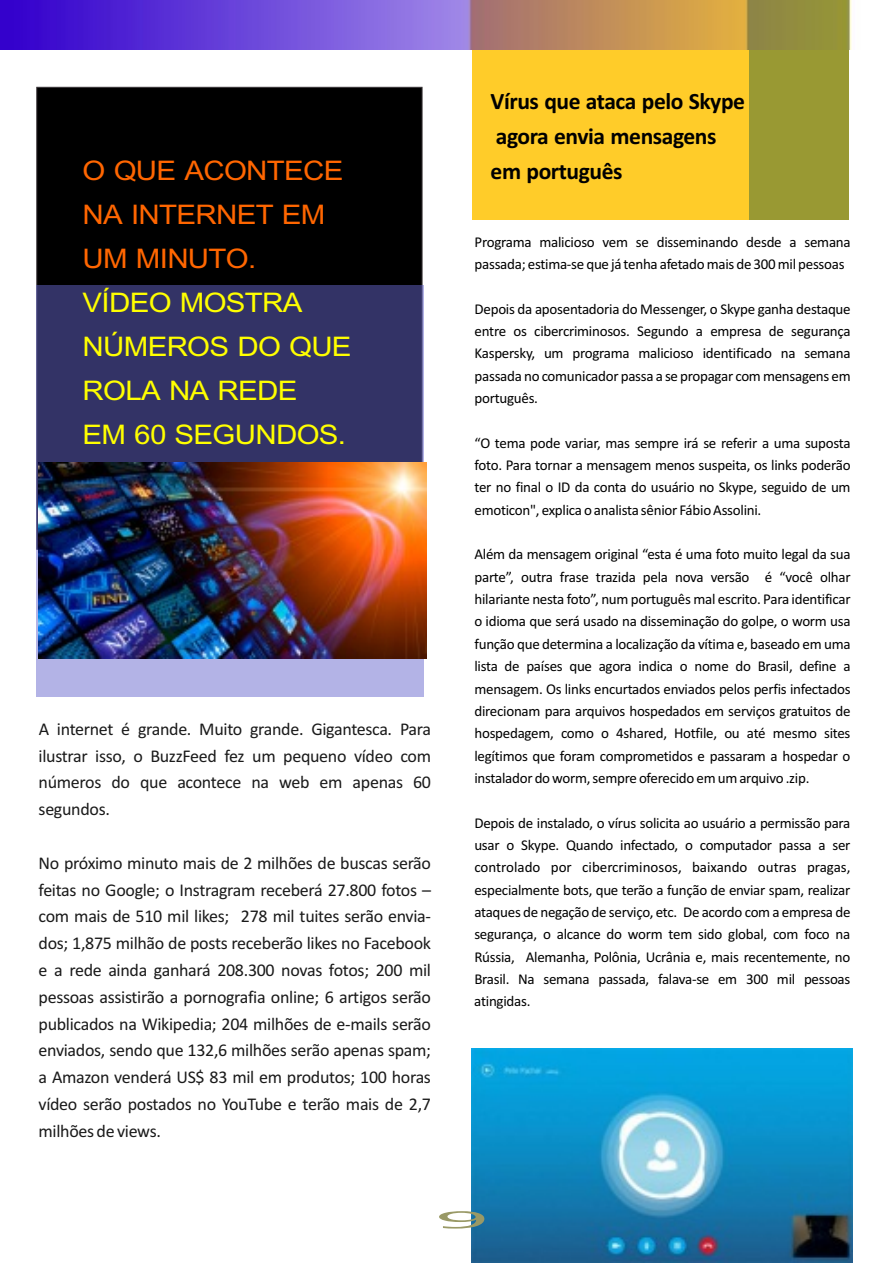
<style>
.page{position:relative;width:893px;height:1263px;background:#fff}
.page>*{position:absolute;margin:0;border:0;box-sizing:border-box;transform-origin:0 0}
.t1{font:27px/44.1px "Arial Unicode MS";letter-spacing:-.02em;color:#ff0;scale:1.09 1}
.t2{font:27px/44.1px "Arial Unicode MS";letter-spacing:-.02em;color:#f60;scale:1.09 1}
.t3{font:24px "Ebrima";color:#996;scale:4.24 1}
.t4{font:700 23.55px/35.1px "Calibri";letter-spacing:-.02em;color:#000}
.t5{font:18px/26.8px "Calibri";letter-spacing:-.02em;color:#1a1a1a;text-align:justify}
.t6{font:15px/22.4px "Calibri";letter-spacing:-.02em;color:#000;text-align:justify}
</style>
<div class="page">
<div style="left:472px;top:1px;width:376px;height:219px;background:#ffcc29"></div>
<div style="left:749px;top:1px;width:99px;height:219px;background:#993"></div>
<div style="left:36px;top:87px;width:386px;height:463px;background:#000"></div>
<div style="left:37px;top:286px;width:387px;height:411px;background:#b3b3e6"></div>
<div style="left:37px;top:286px;width:385px;height:264px;background:#336"></div>
<img style="left:471px;top:1048px;width:382px;height:214px">
<img style="left:39px;top:462px;width:387px;height:196px">
<img style="left:0;top:0;width:852px;height:49px">
<h1 class="t2" style="left:83px;top:151px;width:241px">O QUE ACONTECE<br>NA INTERNET EM<br>UM MINUTO.</h1>
<h1 class="t1" style="left:83px;top:283px;width:248px">VÍDEO MOSTRA<br>NÚMEROS DO QUE<br>ROLA NA REDE<br>EM 60 SEGUNDOS.</h1>
<p class="t5" style="left:39px;top:717px;width:394px">A internet é grande. Muito grande. Gigantesca. Para ilustrar isso, o BuzzFeed fez um pequeno vídeo com números do que acontece na web em apenas 60 segundos.</p>
<p class="t5" style="left:39px;top:851px;width:394px">No próximo minuto mais de 2 milhões de buscas serão feitas no Google; o Instragram receberá 27.800 fotos – com mais de 510 mil likes; 278 mil tuites serão envia&shy;dos; 1,875 milhão de posts receberão likes no Facebook e a rede ainda ganhará 208.300 novas fotos; 200 mil pessoas assistirão a pornografia online; 6 artigos serão publicados na Wikipedia; 204 milhões de e-mails serão enviados, sendo que 132,6 milhões serão apenas spam; a Amazon venderá US$ 83 mil em produtos; 100 horas vídeo serão postados no YouTube e terão mais de 2,7 milhões de views.</p>
<h3 class="t4" style="left:491px;top:85px;width:256px">Vírus que ataca pelo Skype agora envia mensagens em português</h3>
<p class="t6" style="left:475px;top:232px;width:378px">Programa malicioso vem se disseminando desde a semana passada; estima-se que já tenha afetado mais de 300 mil pessoas</p>
<p class="t6" style="left:475px;top:299px;width:378px">Depois da aposentadoria do Messenger, o Skype ganha destaque entre os cibercriminosos. Segundo a empresa de segurança Kaspersky, um programa malicioso identificado na semana passada no comunicador passa a se propagar com mensagens em português.</p>
<p class="t6" style="left:474px;top:433px;width:378px">“O tema pode variar, mas sempre irá se referir a uma suposta foto. Para tornar a mensagem menos suspeita, os links poderão ter no final o ID da conta do usuário no Skype, seguido de um emoticon", explica o analista sênior Fábio Assolini.</p>
<p class="t6" style="left:474px;top:544px;width:378px">Além da mensagem original “esta é uma foto muito legal da sua parte”, outra frase trazida pela nova versão é “você olhar hilariante nesta foto”, num português mal escrito. Para identificar o idioma que será usado na disseminação do golpe, o worm usa função que determina a localização da vítima e, baseado em uma lista de países que agora indica o nome do Brasil, define a mensagem. Os links encurtados enviados pelos perfis infectados direcionam para arquivos hospedados em serviços gratuitos de hospedagem, como o 4shared, Hotfile, ou até mesmo sites legítimos que foram comprometidos e passaram a hospedar o instalador do worm, sempre oferecido em um arquivo .zip.</p>
<p class="t6" style="left:474px;top:813px;width:378px">Depois de instalado, o vírus solicita ao usuário a permissão para usar o Skype. Quando infectado, o computador passa a ser controlado por cibercriminosos, baixando outras pragas, especialmente bots, que terão a função de enviar spam, realizar ataques de negação de serviço, etc. De acordo com a empresa de segurança, o alcance do worm tem sido global, com foco na Rússia, Alemanha, Polônia, Ucrânia e, mais recentemente, no Brasil. Na semana passada, falava-se em 300 mil pessoas atingidas.</p>
<h2 class="t3" style="left:434px;top:1211px;width:14px">9</h2>
</div>
